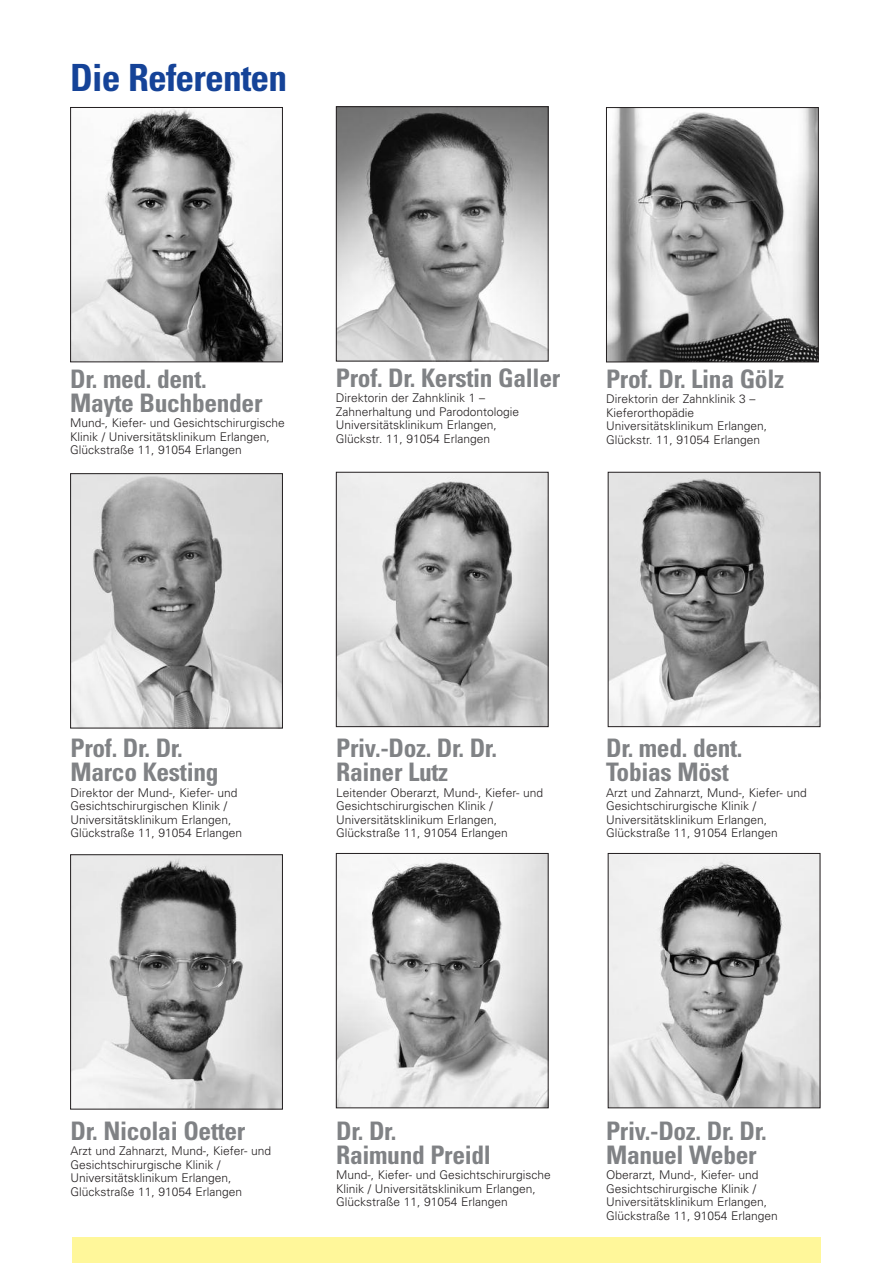
<style>
.page{position:relative;width:893px;height:1263px;background:#fff}
.page>*{position:absolute;margin:0;border:0;box-sizing:border-box;transform-origin:0 0}
.t1{font:700 condensed 37.5px "Univers";letter-spacing:-.02em;color:#154398}
.t2{font:700 condensed 25.5px/24px "Univers";letter-spacing:-.015em;color:#808285}
.t3{font:300 12px/13.5px "Univers";color:#231f20}
</style>
<div class="page">
<img style="left:610px;top:855px;width:208px;height:251px">
<div style="left:608px;top:853px;width:212px;height:255px;border:1px solid #231f20"></div>
<img style="left:610px;top:474px;width:208px;height:251px">
<div style="left:608px;top:472px;width:212px;height:255px;border:1px solid #231f20"></div>
<img style="left:72px;top:109px;width:209px;height:251px">
<div style="left:70px;top:107px;width:213px;height:255px;border:1px solid #231f20"></div>
<img style="left:72px;top:475px;width:209px;height:251px">
<div style="left:70px;top:473px;width:213px;height:255px;border:1px solid #231f20"></div>
<div style="left:72px;top:1237px;width:748px;height:26px;background:#fff79a"></div>
<img style="left:338px;top:108px;width:209px;height:251px">
<div style="left:336px;top:106px;width:213px;height:255px;border:1px solid #231f20"></div>
<img style="left:608px;top:109px;width:209px;height:251px">
<div style="left:606px;top:107px;width:213px;height:255px;border:1px solid #231f20"></div>
<img style="left:338px;top:474px;width:209px;height:251px">
<div style="left:336px;top:472px;width:213px;height:255px;border:1px solid #231f20"></div>
<img style="left:72px;top:856px;width:209px;height:251px">
<div style="left:70px;top:854px;width:213px;height:255px;border:1px solid #231f20"></div>
<img style="left:338px;top:855px;width:209px;height:251px">
<div style="left:336px;top:853px;width:213px;height:255px;border:1px solid #231f20"></div>
<h1 class="t1" style="left:70px;top:64px;width:219px">Die Referenten</h1>
<h2 class="t2" style="left:70px;top:369px;width:194px">Dr. med. dent.<br>Mayte Buchbender</h2>
<p class="t3" style="left:70px;top:417px;width:216px">Mund-, Kiefer- und Gesichtschirurgische<br>Klinik / Universitätsklinikum Erlangen,<br>Glückstraße 11, 91054 Erlangen</p>
<h2 class="t2" style="left:336px;top:368px;width:226px">Prof. Dr. Kerstin Galler</h2>
<p class="t3" style="left:336px;top:392px;width:185px">Direktorin der Zahnklinik 1 –<br>Zahnerhaltung und Parodontologie<br>Universitätsklinikum Erlangen,<br>Glückstr. 11, 91054 Erlangen</p>
<h2 class="t2" style="left:606px;top:369px;width:179px">Prof. Dr. Lina Gölz</h2>
<p class="t3" style="left:606px;top:393px;width:162px">Direktorin der Zahnklinik 3 –<br>Kieferorthopädie<br>Universitätsklinikum Erlangen,<br>Glückstr. 11, 91054 Erlangen</p>
<h2 class="t2" style="left:71px;top:738px;width:150px">Prof. Dr. Dr.<br>Marco Kesting</h2>
<p class="t3" style="left:71px;top:787px;width:173px">Direktor der Mund-, Kiefer- und<br>Gesichtschirurgischen Klinik /<br>Universitätsklinikum Erlangen,<br>Glückstraße 11, 91054 Erlangen</p>
<h2 class="t2" style="left:336px;top:738px;width:162px">Priv.-Doz. Dr. Dr.<br>Rainer Lutz</h2>
<p class="t3" style="left:336px;top:787px;width:208px">Leitender Oberarzt, Mund-, Kiefer- und Gesichtschirurgischen Klinik / Universitätsklinikum Erlangen, Glückstraße 11, 91054 Erlangen</p>
<h2 class="t2" style="left:606px;top:738px;width:138px">Dr. med. dent.<br>Tobias Möst</h2>
<p class="t3" style="left:606px;top:787px;width:202px">Arzt und Zahnarzt, Mund-, Kiefer- und Gesichtschirurgische Klinik / Universitätsklinikum Erlangen, Glückstraße 11, 91054 Erlangen</p>
<h2 class="t2" style="left:71px;top:1121px;width:176px">Dr. Nicolai Oetter</h2>
<p class="t3" style="left:71px;top:1145px;width:202px">Arzt und Zahnarzt, Mund-, Kiefer- und Gesichtschirurgische Klinik / Universitätsklinikum Erlangen, Glückstraße 11, 91054 Erlangen</p>
<h2 class="t2" style="left:336px;top:1120px;width:156px">Dr. Dr.<br>Raimund Preidl</h2>
<p class="t3" style="left:336px;top:1169px;width:216px">Mund-, Kiefer- und Gesichtschirurgische<br>Klinik / Universitätsklinikum Erlangen,<br>Glückstraße 11, 91054 Erlangen</p>
<h2 class="t2" style="left:606px;top:1120px;width:162px">Priv.-Doz. Dr. Dr.<br>Manuel Weber</h2>
<p class="t3" style="left:606px;top:1169px;width:173px">Oberarzt, Mund-, Kiefer- und<br>Gesichtschirurgische Klinik /<br>Universitätsklinikum Erlangen,<br>Glückstraße 11, 91054 Erlangen</p>
</div>
